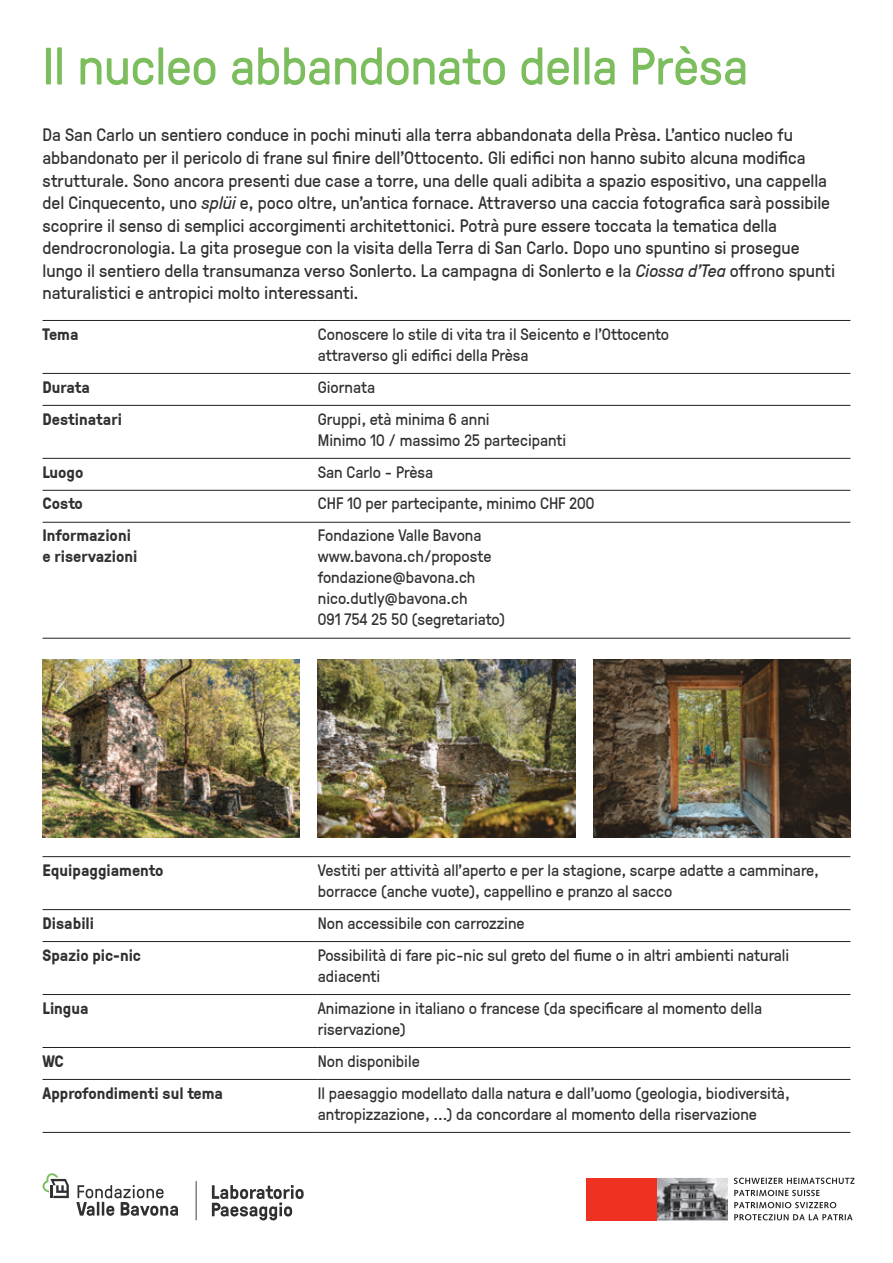
<style>
.page{position:relative;width:893px;height:1263px;background:#fff}
.page>*{position:absolute;margin:0;border:0;box-sizing:border-box;transform-origin:0 0}
.t1{font:52.5px "GT Pressura";letter-spacing:-.01em;color:#7cbd5d}
.t2{font:18px/22.5px "GT Pressura";color:#312f30}
.t3{font:16.5px/21px "GT Pressura";color:#312f30}
.t4{font:700 16.5px "GT Pressura";color:#312f30}
.s1{font-style:italic}
</style>
<div class="page">
<hr style="left:196px;top:1181px;width:1px;height:39px;background:#3e3e3f">
<svg style="left:43px;top:1173px;width:26px;height:25px"></svg>
<svg style="left:212px;top:1185px;width:92px;height:35px"></svg>
<svg style="left:76px;top:1185px;width:102px;height:31px"></svg>
<hr style="left:43px;top:638px;width:275px;height:1px;background:#231f20">
<hr style="left:318px;top:638px;width:532px;height:1px;background:#231f20">
<hr style="left:43px;top:373px;width:275px;height:1px;background:#231f20">
<hr style="left:318px;top:373px;width:532px;height:1px;background:#231f20">
<hr style="left:43px;top:320px;width:275px;height:1px;background:#231f20">
<hr style="left:318px;top:320px;width:532px;height:1px;background:#231f20">
<hr style="left:43px;top:405px;width:275px;height:1px;background:#231f20">
<hr style="left:318px;top:405px;width:532px;height:1px;background:#231f20">
<hr style="left:43px;top:458px;width:275px;height:1px;background:#231f20">
<hr style="left:318px;top:458px;width:532px;height:1px;background:#231f20">
<hr style="left:43px;top:490px;width:275px;height:1px;background:#231f20">
<hr style="left:318px;top:490px;width:532px;height:1px;background:#231f20">
<hr style="left:43px;top:522px;width:275px;height:1px;background:#231f20">
<hr style="left:318px;top:522px;width:532px;height:1px;background:#231f20">
<img style="left:43px;top:659px;width:257px;height:179px">
<img style="left:318px;top:659px;width:257px;height:179px">
<img style="left:593px;top:659px;width:257px;height:179px">
<hr style="left:43px;top:856px;width:275px;height:1px;background:#231f20">
<hr style="left:318px;top:856px;width:532px;height:1px;background:#231f20">
<hr style="left:43px;top:909px;width:275px;height:1px;background:#231f20">
<hr style="left:318px;top:909px;width:532px;height:1px;background:#231f20">
<hr style="left:43px;top:941px;width:275px;height:1px;background:#231f20">
<hr style="left:318px;top:941px;width:532px;height:1px;background:#231f20">
<hr style="left:43px;top:994px;width:275px;height:1px;background:#231f20">
<hr style="left:318px;top:994px;width:532px;height:1px;background:#231f20">
<hr style="left:43px;top:1047px;width:275px;height:1px;background:#231f20">
<hr style="left:318px;top:1047px;width:532px;height:1px;background:#231f20">
<hr style="left:43px;top:1079px;width:275px;height:1px;background:#231f20">
<hr style="left:318px;top:1079px;width:532px;height:1px;background:#231f20">
<hr style="left:43px;top:1132px;width:275px;height:1px;background:#231f20">
<hr style="left:318px;top:1132px;width:532px;height:1px;background:#231f20">
<div style="left:586px;top:1178px;width:71px;height:42px;background:#ef3122"></div>
<img style="left:657px;top:1178px;width:71px;height:42px">
<svg style="left:734px;top:1178px;width:121px;height:6px"></svg>
<svg style="left:734px;top:1190px;width:85px;height:6px"></svg>
<svg style="left:734px;top:1202px;width:102px;height:6px"></svg>
<svg style="left:734px;top:1214px;width:118px;height:6px"></svg>
<p class="t1" style="left:43px;top:29px;width:707px">Il nucleo abbandonato della Prèsa</p>
<p class="t2" style="left:43px;top:123px;width:794px">Da San Carlo un sentiero conduce in pochi minuti alla terra abbandonata della Prèsa. L’antico nucleo fu abbandonato per il pericolo di frane sul finire dell’Ottocento. Gli edifici non hanno subito alcuna modifica strutturale. Sono ancora presenti due case a torre, una delle quali adibita a spazio espositivo, una cappella del Cinquecento, uno <span class="s1">splüi</span> e, poco oltre, un’antica fornace. Attraverso una caccia fotografica sarà possibile scoprire il senso di semplici accorgimenti architettonici. Potrà pure essere toccata la tematica della dendrocronologia. La gita prosegue con la visita della Terra di San Carlo. Dopo uno spuntino si prosegue lungo il sentiero della transumanza verso Sonlerto. La campagna di Sonlerto e la <span class="s1">Ciossa d’Tea</span> offrono spunti naturalistici e antropici molto interessanti.</p>
<p class="t4" style="left:43px;top:322px;width:37px">Tema</p>
<p class="t3" style="left:318px;top:322px;width:353px">Conoscere lo stile di vita tra il Seicento e l’Ottocento</p>
<p class="t3" style="left:318px;top:343px;width:212px">attraverso gli edifici della Prèsa</p>
<p class="t4" style="left:43px;top:375px;width:49px">Durata</p>
<p class="t3" style="left:318px;top:375px;width:59px">Giornata</p>
<p class="t4" style="left:43px;top:407px;width:81px">Destinatari</p>
<p class="t3" style="left:318px;top:407px;width:173px">Gruppi, età minima 6 anni</p>
<p class="t3" style="left:318px;top:428px;width:250px">Minimo 10 / massimo 25 partecipanti</p>
<p class="t4" style="left:43px;top:460px;width:42px">Luogo</p>
<p class="t3" style="left:318px;top:460px;width:117px">San Carlo - Prèsa</p>
<p class="t4" style="left:43px;top:492px;width:42px">Costo</p>
<p class="t3" style="left:318px;top:492px;width:278px">CHF 10 per partecipante, minimo CHF 200</p>
<p class="t4" style="left:43px;top:524px;width:90px">Informazioni</p>
<p class="t4" style="left:43px;top:545px;width:97px">e riservazioni</p>
<p class="t3" style="left:318px;top:524px;width:165px">Fondazione Valle Bavona</p>
<p class="t3" style="left:318px;top:545px;width:175px">www.bavona.ch/proposte</p>
<p class="t3" style="left:318px;top:566px;width:159px">fondazione@bavona.ch</p>
<p class="t3" style="left:318px;top:587px;width:151px">nico.dutly@bavona.ch</p>
<p class="t3" style="left:318px;top:608px;width:189px">091 754 25 50 (segretariato)</p>
<p class="t4" style="left:43px;top:858px;width:122px">Equipaggiamento</p>
<p class="t3" style="left:318px;top:859px;width:503px">Vestiti per attività all’aperto e per la stagione, scarpe adatte a camminare, borracce (anche vuote), cappellino e pranzo al sacco</p>
<p class="t4" style="left:43px;top:911px;width:53px">Disabili</p>
<p class="t3" style="left:318px;top:911px;width:208px">Non accessibile con carrozzine</p>
<p class="t4" style="left:43px;top:943px;width:100px">Spazio pic-nic</p>
<p class="t3" style="left:318px;top:943px;width:473px">Possibilità di fare pic-nic sul greto del fiume o in altri ambienti naturali adiacenti</p>
<p class="t4" style="left:43px;top:996px;width:48px">Lingua</p>
<p class="t3" style="left:318px;top:996px;width:446px">Animazione in italiano o francese (da specificare al momento della riservazione)</p>
<p class="t4" style="left:43px;top:1049px;width:23px">WC</p>
<p class="t3" style="left:318px;top:1049px;width:104px">Non disponibile</p>
<p class="t4" style="left:43px;top:1081px;width:182px">Approfondimenti sul tema</p>
<p class="t3" style="left:318px;top:1081px;width:473px">Il paesaggio modellato dalla natura e dall’uomo (geologia, biodiversità, antropizzazione, ...) da concordare al momento della riservazione</p>
</div>
